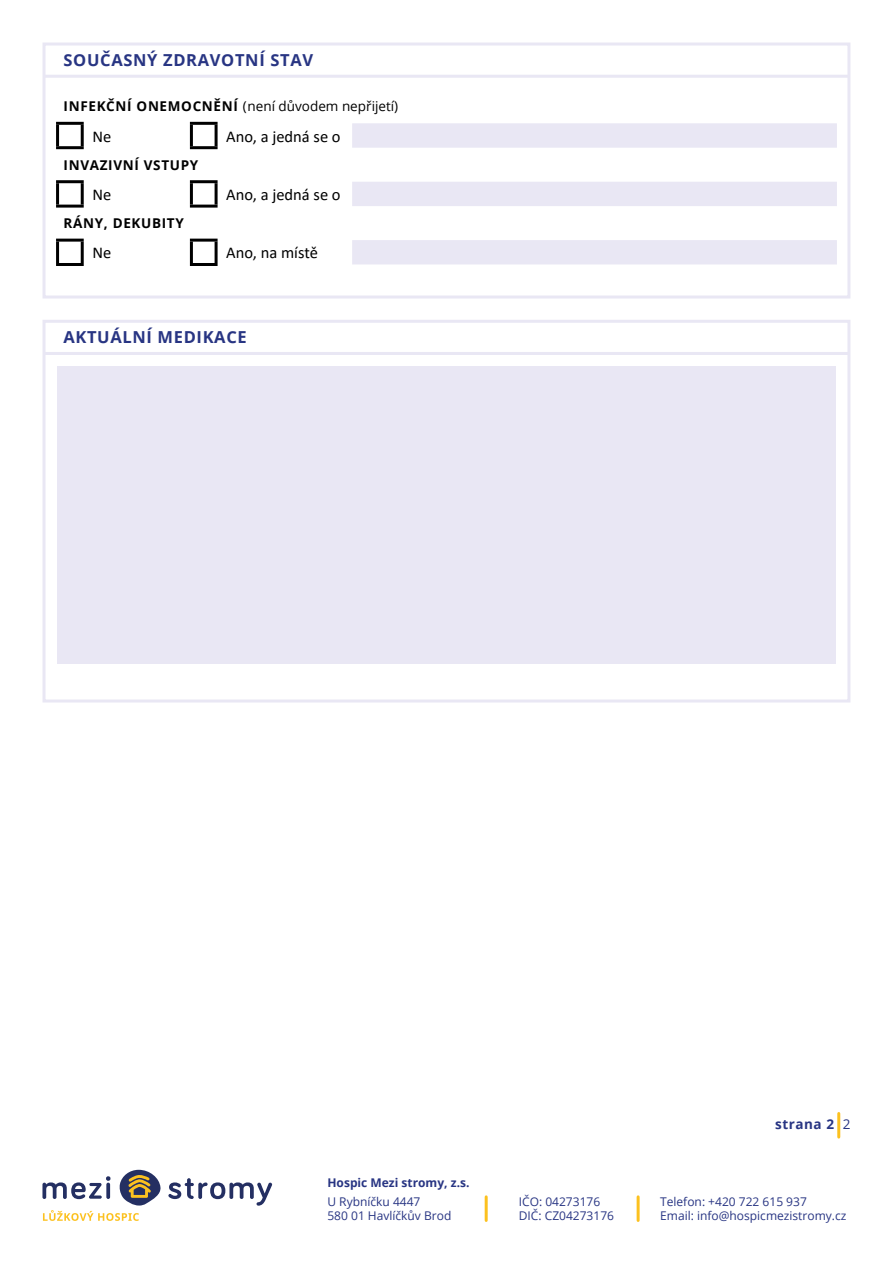
<style>
.page{position:relative;width:893px;height:1263px;background:#fff}
.page>*{position:absolute;margin:0;border:0;box-sizing:border-box;transform-origin:0 0}
.t1{font:16.5px "Calibri";color:#000}
.t2{font:700 16.5px "Open Sans";letter-spacing:.04em;color:#283583}
.t3{font:13.5px "Open Sans";color:#000}
.t4{font:700 13.5px "Open Sans";letter-spacing:.05em;color:#000}
.t5{font:700 13.5px "Open Sans";letter-spacing:.04em;color:#283583}
.t6{font:12px/14.4px "Open Sans";color:#283583}
.t7{font:700 12px "Open Sans";color:#283583}
.s1{font-weight:700}
.s2{font-weight:400}
</style>
<div class="page">
<hr style="left:485px;top:1197px;width:3px;height:23px;background:#fcc11f">
<hr style="left:637px;top:1197px;width:3px;height:23px;background:#fcc11f">
<hr style="left:837px;top:1113px;width:3px;height:24px;background:#fcc11f">
<svg style="left:168px;top:1178px;width:104px;height:28px"></svg>
<svg style="left:42px;top:1170px;width:119px;height:51px"></svg>
<svg style="left:352px;top:123px;width:485px;height:141px;fill:#ebe9f5"></svg>
<hr style="left:56px;top:122px;width:28px;height:3px;background:#000">
<hr style="left:56px;top:125px;width:3px;height:21px;background:#000">
<hr style="left:81px;top:125px;width:3px;height:21px;background:#000">
<hr style="left:56px;top:146px;width:28px;height:3px;background:#000">
<hr style="left:56px;top:180px;width:28px;height:3px;background:#000">
<hr style="left:56px;top:183px;width:3px;height:22px;background:#000">
<hr style="left:81px;top:183px;width:3px;height:22px;background:#000">
<hr style="left:56px;top:205px;width:28px;height:3px;background:#000">
<hr style="left:56px;top:239px;width:28px;height:3px;background:#000">
<hr style="left:56px;top:242px;width:3px;height:21px;background:#000">
<hr style="left:81px;top:242px;width:3px;height:21px;background:#000">
<hr style="left:56px;top:263px;width:28px;height:3px;background:#000">
<hr style="left:190px;top:122px;width:28px;height:3px;background:#000">
<hr style="left:190px;top:125px;width:3px;height:21px;background:#000">
<hr style="left:215px;top:125px;width:3px;height:21px;background:#000">
<hr style="left:190px;top:146px;width:28px;height:3px;background:#000">
<hr style="left:190px;top:180px;width:28px;height:3px;background:#000">
<hr style="left:190px;top:183px;width:3px;height:22px;background:#000">
<hr style="left:215px;top:183px;width:3px;height:22px;background:#000">
<hr style="left:190px;top:205px;width:28px;height:3px;background:#000">
<hr style="left:190px;top:239px;width:28px;height:3px;background:#000">
<hr style="left:190px;top:242px;width:3px;height:21px;background:#000">
<hr style="left:215px;top:242px;width:3px;height:21px;background:#000">
<hr style="left:190px;top:263px;width:28px;height:3px;background:#000">
<div style="left:57px;top:367px;width:779px;height:297px;background:#e9e7f4"></div>
<div style="left:43px;top:43px;width:807px;height:255px;border:3px solid #e9e7f4"></div>
<div style="left:43px;top:320px;width:807px;height:382px;border:3px solid #e9e7f4"></div>
<hr style="left:44px;top:75px;width:804px;height:3px;background:#e9e7f4">
<hr style="left:44px;top:352px;width:804px;height:3px;background:#e9e7f4">
<h1 class="t2" style="left:64px;top:48px;width:251px">SOUČASNÝ ZDRAVOTNÍ STAV</h1>
<p class="t3" style="left:64px;top:97px;width:336px"><span class="s1">INFEKČNÍ ONEMOCNĚNÍ</span> (není důvodem nepřijetí)</p>
<h1 class="t1" style="left:92px;top:125px;width:20px">Ne</h1>
<h1 class="t1" style="left:226px;top:125px;width:116px">Ano, a jedná se o</h1>
<p class="t4" style="left:64px;top:155px;width:136px">INVAZIVNÍ VSTUPY</p>
<h1 class="t1" style="left:92px;top:183px;width:20px">Ne</h1>
<h1 class="t1" style="left:226px;top:183px;width:116px">Ano, a jedná se o</h1>
<p class="t4" style="left:64px;top:214px;width:122px">RÁNY, DEKUBITY</p>
<h1 class="t1" style="left:92px;top:242px;width:20px">Ne</h1>
<h1 class="t1" style="left:226px;top:242px;width:93px">Ano, na místě</h1>
<h1 class="t2" style="left:63px;top:325px;width:185px">AKTUÁLNÍ MEDIKACE</h1>
<p class="t5" style="left:775px;top:1114px;width:77px">strana 2 <span class="s2">2</span></p>
<p class="t7" style="left:327px;top:1174px;width:144px">Hospic Mezi stromy, z.s.</p>
<p class="t6" style="left:327px;top:1194px;width:125px">U Rybníčku 4447<br>580 01 Havlíčkův Brod</p>
<p class="t6" style="left:519px;top:1194px;width:97px">IČO: 04273176<br>DIČ: CZ04273176</p>
<p class="t6" style="left:660px;top:1194px;width:188px">Telefon: +420 722 615 937<br>Email: info@hospicmezistromy.cz</p>
</div>
